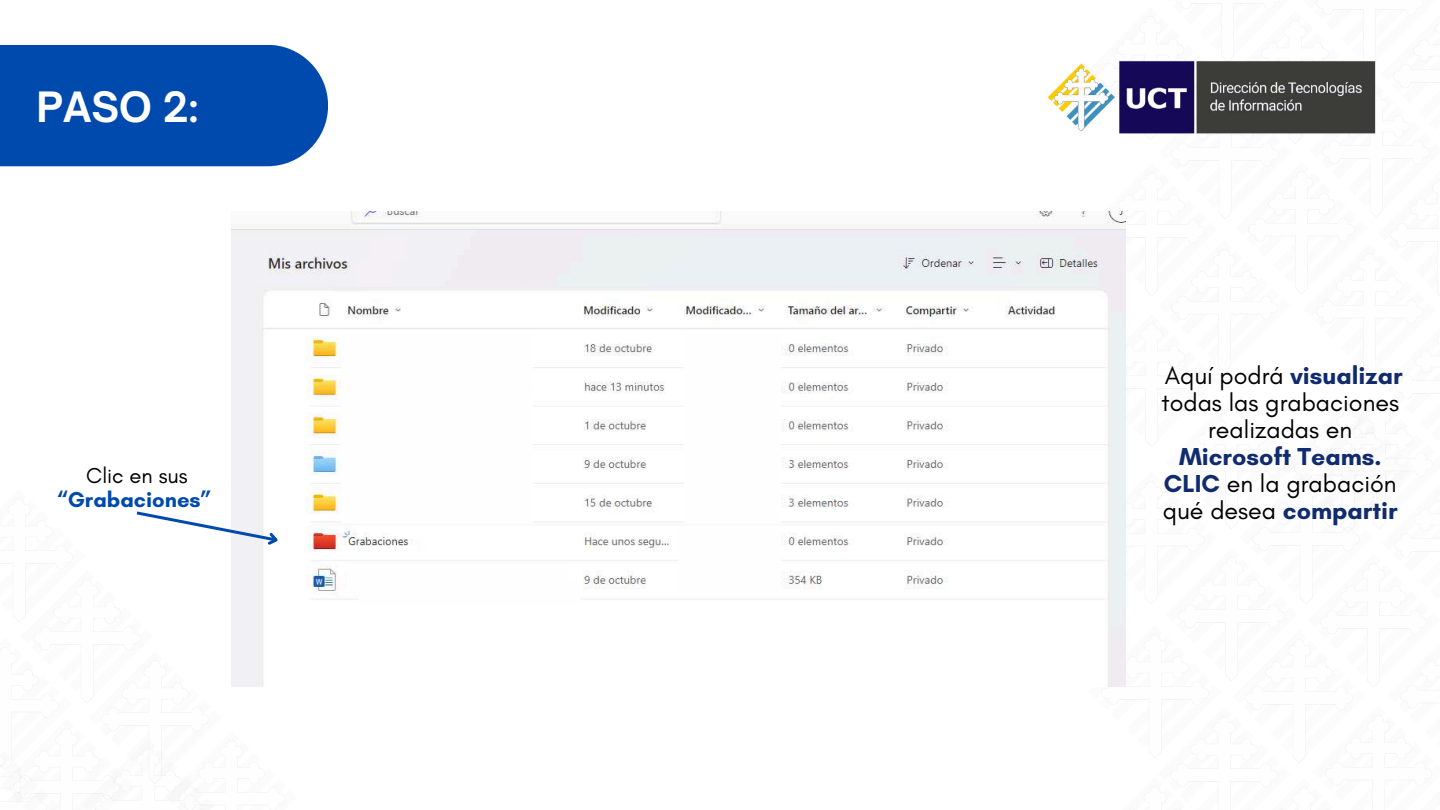
<style>
.page{position:relative;width:1440px;height:810px;background:#fff}
.page>*{position:absolute;margin:0;border:0;box-sizing:border-box;transform-origin:0 0}
.t1{font:700 40px "Open Sauce One";color:#fff}
.t2{font:25px/27px "Glacial Indifference";color:#000;text-align:center}
.t3{font:700 25px/27px "Glacial Indifference";color:#112c6e;text-align:center}
.t4{font:700 22px "Glacial Indifference";color:#004aad}
.t5{font:22px "Glacial Indifference";color:#000}
.s1{font-weight:700;color:#112c6e}
.s2{font-weight:400;color:#000}
</style>
<div class="page">
<img style="left:1125px;top:470px;width:33px;height:136px">
<img style="left:1120px;top:178px;width:79px;height:119px">
<img style="left:1156px;top:145px;width:77px;height:76px">
<img style="left:1156px;top:238px;width:71px;height:136px">
<img style="left:1238px;top:470px;width:104px;height:136px">
<img style="left:1311px;top:397px;width:100px;height:134px">
<img style="left:1231px;top:629px;width:115px;height:135px">
<img style="left:1305px;top:552px;width:80px;height:136px">
<img style="left:1379px;top:476px;width:61px;height:135px">
<img style="left:1155px;top:706px;width:136px;height:76px">
<div style="left:0;top:45px;width:328px;height:121px;background:#004aad"></div>
<img style="left:1047px;top:59px;width:329px;height:75px">
<img style="left:231px;top:211px;width:894px;height:475px">
<div style="left:341px;top:335px;width:191px;height:188px;background:#fefefe"></div>
<div style="left:347px;top:567px;width:221px;height:27px;background:#fefefe"></div>
<div style="left:684px;top:335px;width:97px;height:188px;background:#fefefe"></div>
<div style="left:359px;top:579px;width:221px;height:27px;background:#fefefe"></div>
<div style="left:678px;top:530px;width:103px;height:62px;background:#fefefe"></div>
<img style="left:86px;top:650px;width:105px;height:135px">
<img style="left:163px;top:729px;width:101px;height:80px">
<img style="left:0;top:501px;width:86px;height:122px">
<svg style="left:136px;top:509px;width:147px;height:40px"></svg>
<h1 class="t1" style="left:36px;top:82px;width:163px">PASO 2:</h1>
<p class="t5" style="left:86px;top:462px;width:103px">Clic en sus</p>
<p class="t4" style="left:57px;top:486px;width:157px">“Grabaciones”</p>
<p class="t2" style="left:1161px;top:362px;width:243px">Aquí podrá <span class="s1">visualizar </span>todas las grabaciones realizadas en</p>
<p class="t3" style="left:1163px;top:443px;width:236px">Microsoft Teams.<br>CLIC <span class="s2">en la grabación qué desea</span> compartir</p>
</div>
